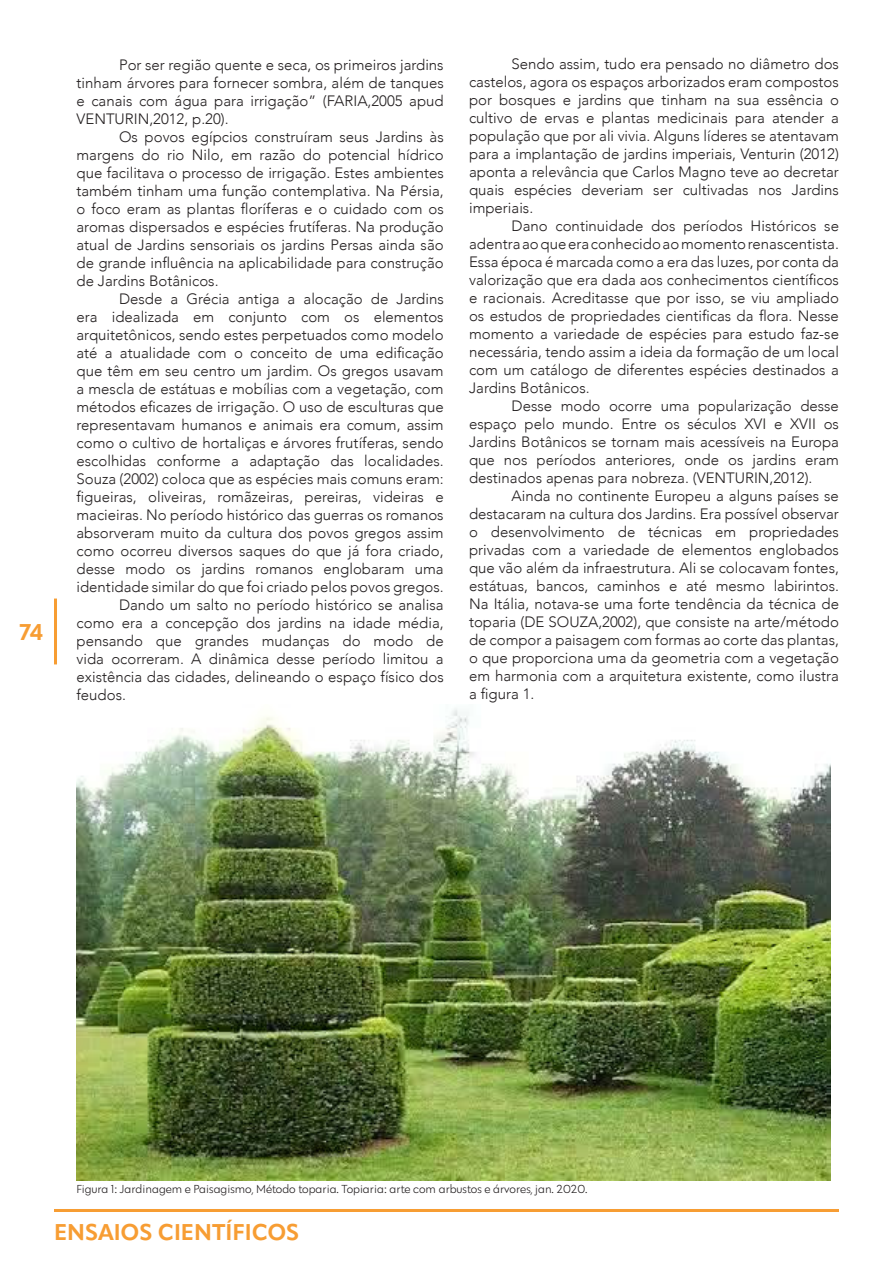
<style>
.page{position:relative;width:893px;height:1263px;background:#fff}
.page>*{position:absolute;margin:0;border:0;box-sizing:border-box;transform-origin:0 0}
.t1{font:700 22.5px "Apparat";color:#f79d33}
.CORPO_DO_TEXTO{font:300 15px/18px "Avenir";color:#231f20;text-align:justify}
.LEGENDA_DE_FIGURA{font:300 12px "Klik";color:#231f20}
</style>
<div class="page">
<hr style="left:54px;top:598px;width:3px;height:66px;background:#f79d33">
<hr style="left:54px;top:1209px;width:785px;height:3px;background:#f79d33">
<img style="left:77px;top:708px;width:754px;height:472px">
<h1 class="t1" style="left:20px;top:618px;width:25px">74</h1>
<p class="CORPO_DO_TEXTO" style="left:77px;top:56px;width:369px;text-indent:43px">Por ser região quente e seca, os primeiros jardins tinham árvores para fornecer sombra, além de tanques e canais com água para irrigação” (FARIA,2005 apud VENTURIN,2012, p.20).</p>
<p class="CORPO_DO_TEXTO" style="left:77px;top:128px;width:369px;text-indent:43px">Os povos egípcios construíram seus Jardins às margens do rio Nilo, em razão do potencial hídrico que facilitava o processo de irrigação. Estes ambientes também tinham uma função contemplativa. Na Pérsia, o foco eram as plantas floríferas e o cuidado com os aromas dispersados e espécies frutíferas. Na produção atual de Jardins sensoriais os jardins Persas ainda são de grande influência na aplicabilidade para construção de Jardins Botânicos.</p>
<p class="CORPO_DO_TEXTO" style="left:77px;top:290px;width:369px;text-indent:43px">Desde a Grécia antiga a alocação de Jardins era idealizada em conjunto com os elementos arquitetônicos, sendo estes perpetuados como modelo até a atualidade com o conceito de uma edificação que têm em seu centro um jardim. Os gregos usavam a mescla de estátuas e mobílias com a vegetação, com métodos eficazes de irrigação. O uso de esculturas que representavam humanos e animais era comum, assim como o cultivo de hortaliças e árvores frutíferas, sendo escolhidas conforme a adaptação das localidades.<br>Souza (2002) coloca que as espécies mais comuns eram: figueiras, oliveiras, romãzeiras, pereiras, videiras e macieiras. No período histórico das guerras os romanos absorveram muito da cultura dos povos gregos assim como ocorreu diversos saques do que já fora criado, desse modo os jardins romanos englobaram uma identidade similar do que foi criado pelos povos gregos.</p>
<p class="CORPO_DO_TEXTO" style="left:77px;top:596px;width:369px;text-indent:43px">Dando um salto no período histórico se analisa como era a concepção dos jardins na idade média, pensando que grandes mudanças do modo de vida ocorreram. A dinâmica desse período limitou a existência das cidades, delineando o espaço físico dos feudos.</p>
<p class="CORPO_DO_TEXTO" style="left:469px;top:55px;width:371px;text-indent:43px">Sendo assim, tudo era pensado no diâmetro dos castelos, agora os espaços arborizados eram compostos por bosques e jardins que tinham na sua essência o cultivo de ervas e plantas medicinais para atender a população que por ali vivia. Alguns líderes se atentavam para a implantação de jardins imperiais, Venturin (2012) aponta a relevância que Carlos Magno teve ao decretar quais espécies deveriam ser cultivadas nos Jardins imperiais.</p>
<p class="CORPO_DO_TEXTO" style="left:469px;top:217px;width:371px;text-indent:43px">Dano continuidade dos períodos Históricos se adentra ao que era conhecido ao momento renascentista.<br>Essa época é marcada como a era das luzes, por conta da valorização que era dada aos conhecimentos científicos e racionais. Acreditasse que por isso, se viu ampliado os estudos de propriedades cientificas da flora. Nesse momento a variedade de espécies para estudo faz-se necessária, tendo assim a ideia da formação de um local com um catálogo de diferentes espécies destinados a Jardins Botânicos.</p>
<p class="CORPO_DO_TEXTO" style="left:469px;top:397px;width:371px;text-indent:43px">Desse modo ocorre uma popularização desse espaço pelo mundo. Entre os séculos XVI e XVII os Jardins Botânicos se tornam mais acessíveis na Europa que nos períodos anteriores, onde os jardins eram destinados apenas para nobreza. (VENTURIN,2012).</p>
<p class="CORPO_DO_TEXTO" style="left:469px;top:487px;width:371px;text-indent:43px">Ainda no continente Europeu a alguns países se destacaram na cultura dos Jardins. Era possível observar o desenvolvimento de técnicas em propriedades privadas com a variedade de elementos englobados que vão além da infraestrutura. Ali se colocavam fontes, estátuas, bancos, caminhos e até mesmo labirintos.<br>Na Itália, notava-se uma forte tendência da técnica de toparia (DE SOUZA,2002), que consiste na arte/método de compor a paisagem com formas ao corte das plantas, o que proporciona uma da geometria com a vegetação em harmonia com a arquitetura existente, como ilustra a figura 1.</p>
<p class="LEGENDA_DE_FIGURA" style="left:77px;top:1181px;width:512px">Figura 1: Jardinagem e Paisagismo, Método toparia. Topiaria: arte com arbustos e árvores, jan. 2020.</p>
<h1 class="t1" style="left:54px;top:1218px;width:247px">ENSAIOS CIENTÍFICOS</h1>
</div>
